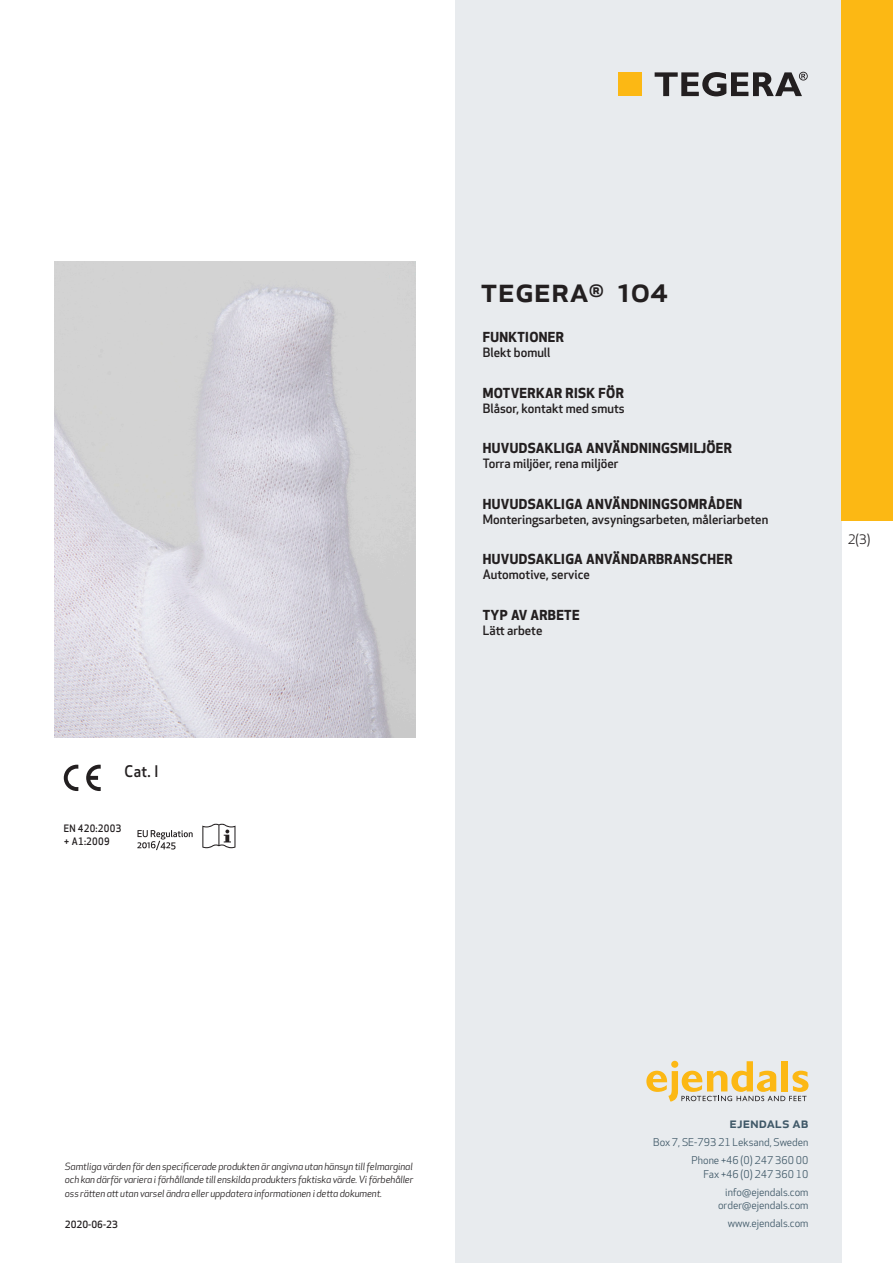
<style>
.page{position:relative;width:893px;height:1263px;background:#fff}
.page>*{position:absolute;margin:0;border:0;box-sizing:border-box;transform-origin:0 0}
.prodname{font:500 34.5px "Apex New";color:#231f20}
.Artikel{font:500 15.6px "Apex New";color:#231f20;scale:.95 1}
.t1{font:500 15px "Apex New";color:#405968}
.Funktion_body{font:700 13.5px "Apex New";letter-spacing:.025em;color:#231f20}
.t2{font:12.75px "Apex New";color:#231f20}
.Funktion_body-2{font:500 12.6px "Apex New";color:#231f20}
.t3{font:10.5px/18px "Apex New";color:#405968;text-align:right}
.t4{font:500 10.05px/13.5px "Apex New";letter-spacing:.025em;color:#231f20;scale:.95 1}
.t5{font:italic 9.75px/13.5px "Apex New";letter-spacing:-.01em;color:#231f20;text-align:justify}
.Sidfot_datum{font:500 9.75px "Apex New";color:#231f20}
</style>
<div class="page">
<div style="left:455px;top:0;width:387px;height:1263px;background:#e8ebee"></div>
<svg style="left:646px;top:1061px;width:162px;height:40px"></svg>
<div style="left:842px;top:0;width:51px;height:520px;background:#fcb814"></div>
<div style="left:618px;top:72px;width:24px;height:24px;background:#fcb814"></div>
<svg style="left:655px;top:72px;width:153px;height:24px"></svg>
<svg style="left:86px;top:765px;width:15px;height:26px"></svg>
<svg style="left:64px;top:765px;width:14px;height:26px"></svg>
<svg style="left:137px;top:830px;width:56px;height:20px"></svg>
<svg style="left:202px;top:824px;width:33px;height:24px"></svg>
<img style="left:54px;top:261px;width:361px;height:477px">
<p class="Artikel" style="left:125px;top:761px;width:37px">Cat. I</p>
<p class="t4" style="left:64px;top:821px;width:62px">EN 420:2003 + A1:2009</p>
<p class="prodname" style="left:480px;top:266px;width:189px">TEGERA<sup>®</sup> 104</p>
<p class="Funktion_body" style="left:483px;top:327px;width:83px">FUNKTIONER</p>
<p class="Funktion_body-2" style="left:483px;top:344px;width:69px">Blekt bomull</p>
<p class="Funktion_body" style="left:483px;top:383px;width:142px">MOTVERKAR RISK FÖR</p>
<p class="Funktion_body-2" style="left:483px;top:399px;width:143px">Blåsor, kontakt med smuts</p>
<p class="Funktion_body" style="left:483px;top:438px;width:251px">HUVUDSAKLIGA ANVÄNDNINGSMILJÖER</p>
<p class="Funktion_body-2" style="left:483px;top:455px;width:137px">Torra miljöer, rena miljöer</p>
<p class="Funktion_body" style="left:483px;top:494px;width:261px">HUVUDSAKLIGA ANVÄNDNINGSOMRÅDEN</p>
<p class="Funktion_body-2" style="left:483px;top:511px;width:287px">Monteringsarbeten, avsyningsarbeten, måleriarbeten</p>
<p class="Funktion_body" style="left:483px;top:550px;width:251px">HUVUDSAKLIGA ANVÄNDARBRANSCHER</p>
<p class="Funktion_body-2" style="left:483px;top:566px;width:109px">Automotive, service</p>
<p class="Funktion_body" style="left:483px;top:605px;width:98px">TYP AV ARBETE</p>
<p class="Funktion_body-2" style="left:483px;top:622px;width:61px">Lätt arbete</p>
<p class="t2" style="left:848px;top:531px;width:24px">2(3)</p>
<p class="t5" style="left:65px;top:1159px;width:350px">Samtliga värden för den specificerade produkten är angivna utan hänsyn till felmarginal och kan därför variera i förhållande till enskilda produkters faktiska värde. Vi förbehåller oss rätten att utan varsel ändra eller uppdatera informationen i detta dokument.</p>
<p class="Sidfot_datum" style="left:65px;top:1218px;width:54px">2020-06-23</p>
<h3 class="t1" style="left:729px;top:1113px;width:80px">ejendals ab</h3>
<p class="t3" style="left:653px;top:1133px;width:157px">Box 7, SE-793 21 Leksand, Sweden<br>Phone +46 (0) 247 360 00</p>
<p class="t3" style="left:703px;top:1165px;width:107px">Fax +46 (0) 247 360 10 info@ejendals.com</p>
<p class="t3" style="left:718px;top:1196px;width:92px">order@ejendals.com</p>
<p class="t3" style="left:728px;top:1215px;width:82px">www.ejendals.com</p>
</div>
